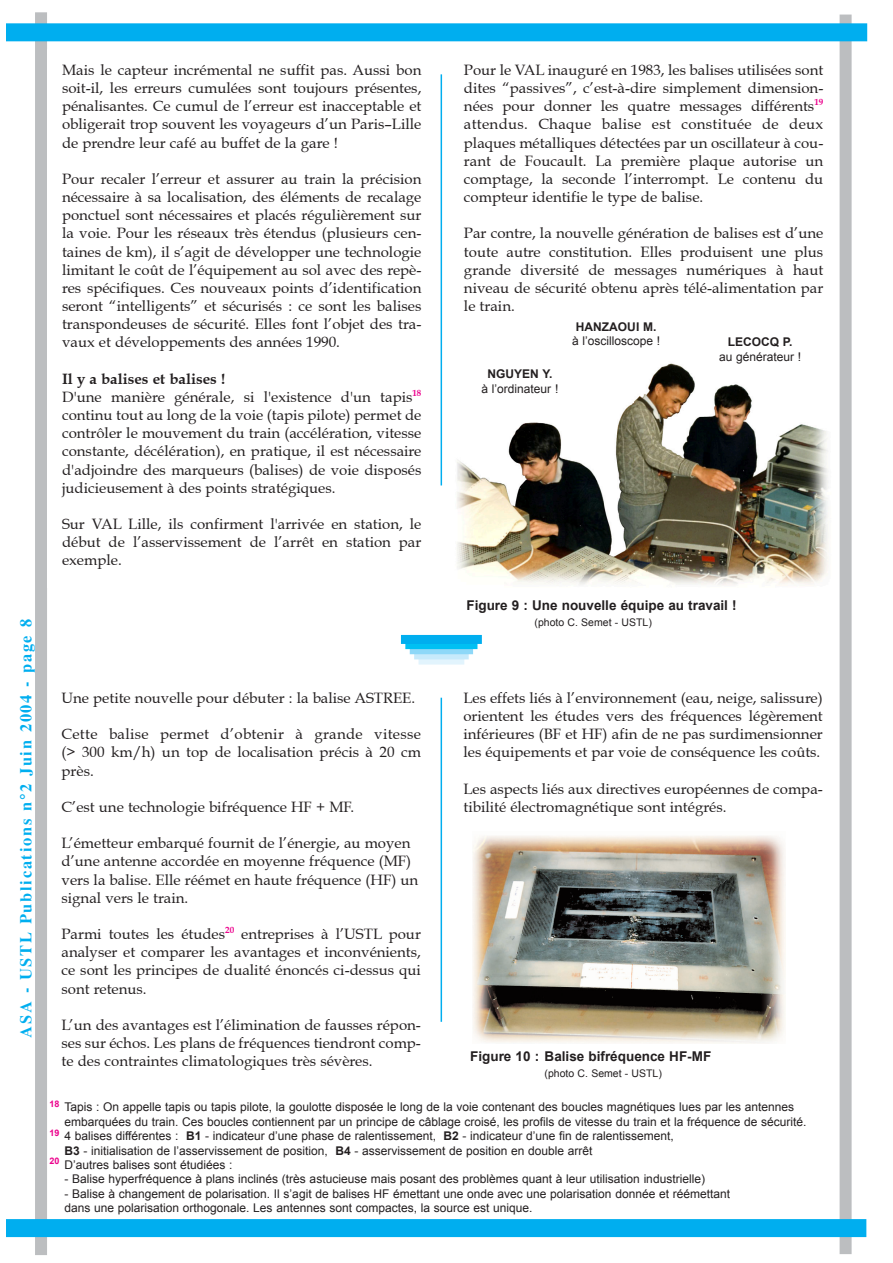
<style>
.page{position:relative;width:893px;height:1263px;background:#fff}
.page>*{position:absolute;margin:0;border:0;box-sizing:border-box;transform-origin:0 0}
.t1{font:700 16.5px "Times";letter-spacing:.1em;color:#00aeef}
.t2{font:15px/18.1px "Book Antiqua";color:#231f20;text-align:justify}
.t3{font:700 13.5px "Arial";color:#231f20}
.t4{font:12px/14.4px "Arial";color:#231f20}
.t5{font:700 12px "Arial";color:#231f20}
.t6{font:10.5px "Arial";color:#231f20}
.s1{font-weight:700}
</style>
<div class="page">
<div style="left:839px;top:15px;width:12px;height:1239px;background:#bcbec0"></div>
<div style="left:35px;top:12px;width:12px;height:1243px;background:#bcbec0"></div>
<div style="left:6px;top:23px;width:861px;height:18px;background:#00aeef"></div>
<div style="left:6px;top:1219px;width:860px;height:18px;background:#00aeef"></div>
<img style="left:457px;top:363px;width:371px;height:222px">
<div style="left:418px;top:656px;width:46px;height:9px;background:#e2f4fd"></div>
<svg style="left:414px;top:654px;width:54px;height:5px"></svg>
<svg style="left:410px;top:649px;width:63px;height:5px"></svg>
<div style="left:405px;top:640px;width:72px;height:9px;background:#00c0f3"></div>
<div style="left:401px;top:635px;width:81px;height:9px;background:#00aeef"></div>
<hr style="left:440px;top:74px;width:2px;height:411px;background:#00aeef">
<img style="left:473px;top:836px;width:312px;height:207px">
<hr style="left:440px;top:698px;width:2px;height:324px;background:#00aeef">
<p class="t1" style="left:20px;top:1038px;width:420px;rotate:-90deg">ASA - USTL Publications n°2 Juin 2004 - page 8</p>
<p class="t2" style="left:62px;top:61px;width:361px">Mais le capteur incrémental ne suffit pas. Aussi bon soit-il, les erreurs cumulées sont toujours présentes, pénalisantes. Ce cumul de l’erreur est inacceptable et obligerait trop souvent les voyageurs d’un Paris–Lille de prendre leur café au buffet de la gare !</p>
<p class="t2" style="left:62px;top:170px;width:361px">Pour recaler l’erreur et assurer au train la précision nécessaire à sa localisation, des éléments de recalage ponctuel sont nécessaires et placés régulièrement sur la voie. Pour les réseaux très étendus (plusieurs cen&shy;taines de km), il s’agit de développer une technologie limitant le coût de l’équipement au sol avec des repè&shy;res spécifiques. Ces nouveaux points d’identification seront “intelligents” et sécurisés : ce sont les balises transpondeuses de sécurité. Elles font l’objet des tra&shy;vaux et développements des années 1990.</p>
<p class="t2" style="left:62px;top:370px;width:361px;text-align:left"><span class="s1">Il y a balises et balises !<br></span>D'une manière générale, si l'existence d'un tapis<sup>18 </sup>continu tout au long de la voie (tapis pilote) permet de contrôler le mouvement du train (accélération, vitesse constante, décélération), en pratique, il est nécessaire d'adjoindre des marqueurs (balises) de voie disposés judicieusement à des points stratégiques.</p>
<p class="t2" style="left:62px;top:515px;width:361px">Sur VAL Lille, ils confirment l'arrivée en station, le début de l’asservissement de l’arrêt en station par exemple.</p>
<p class="t2" style="left:464px;top:61px;width:361px">Pour le VAL inauguré en 1983, les balises utilisées sont dites “passives”, c’est-à-dire simplement dimension&shy;nées pour donner les quatre messages différents<sup>19 </sup>attendus. Chaque balise est constituée de deux plaques métalliques détectées par un oscillateur à cou&shy;rant de Foucault. La première plaque autorise un comptage, la seconde l’interrompt. Le contenu du compteur identifie le type de balise.</p>
<p class="t2" style="left:464px;top:225px;width:361px">Par contre, la nouvelle génération de balises est d’une toute autre constitution. Elles produisent une plus grande diversité de messages numériques à haut niveau de sécurité obtenu après télé-alimentation par le train.</p>
<p class="t5" style="left:487px;top:368px;width:66px">NGUYEN Y.</p>
<p class="t4" style="left:481px;top:381px;width:78px">à l’ordinateur !</p>
<p class="t5" style="left:576px;top:320px;width:82px">HANZAOUI M.</p>
<p class="t4" style="left:572px;top:334px;width:90px">à l’oscilloscope !</p>
<p class="t5" style="left:727px;top:335px;width:66px">LECOCQ P.</p>
<p class="t4" style="left:719px;top:349px;width:84px">au générateur !</p>
<p class="t3" style="left:466px;top:598px;width:272px">Figure 9 : Une nouvelle équipe au travail !</p>
<p class="t6" style="left:534px;top:617px;width:119px">(photo C. Semet - USTL)</p>
<p class="t2" style="left:463px;top:689px;width:361px">Les effets liés à l’environnement (eau, neige, salissure) orientent les études vers des fréquences légèrement inférieures (BF et HF) afin de ne pas surdimensionner les équipements et par voie de conséquence les coûts.</p>
<p class="t2" style="left:463px;top:780px;width:361px">Les aspects liés aux directives européennes de compa&shy;tibilité électromagnétique sont intégrés.</p>
<p class="t2" style="left:62px;top:689px;width:355px">Une petite nouvelle pour débuter : la balise ASTREE.</p>
<p class="t2" style="left:62px;top:725px;width:361px">Cette balise permet d’obtenir à grande vitesse (&gt; 300 km/h) un top de localisation précis à 20 cm près.</p>
<p class="t2" style="left:62px;top:798px;width:294px">C’est une technologie bifréquence HF + MF.</p>
<p class="t2" style="left:62px;top:834px;width:358px;text-align:left">L’émetteur embarqué fournit de l’énergie, au moyen d’une antenne accordée en moyenne fréquence (MF) vers la balise. Elle réémet en haute fréquence (HF) un signal vers le train.</p>
<p class="t2" style="left:62px;top:925px;width:361px">Parmi toutes les études<sup>20</sup> entreprises à l’USTL pour analyser et comparer les avantages et inconvénients, ce sont les principes de dualité énoncés ci-dessus qui sont retenus.</p>
<p class="t2" style="left:62px;top:1016px;width:361px">L’un des avantages est l’élimination de fausses répon&shy;ses sur échos. Les plans de fréquences tiendront comp&shy;te des contraintes climatologiques très sévères.</p>
<p class="t3" style="left:470px;top:1049px;width:242px">Figure 10 : Balise bifréquence HF-MF</p>
<p class="t6" style="left:544px;top:1068px;width:119px">(photo C. Semet - USTL)</p>
<p class="t4" style="left:50px;top:1100px;width:746px"><sup>18</sup> Tapis : On appelle tapis ou tapis pilote, la goulotte disposée le long de la voie contenant des boucles magnétiques lues par les antennes</p>
<p class="t4" style="left:64px;top:1114px;width:743px">embarquées du train. Ces boucles contiennent par un principe de câblage croisé, les profils de vitesse du train et la fréquence de sécurité.</p>
<p class="t4" style="left:50px;top:1129px;width:625px"><sup>19</sup> 4 balises différentes : <span class="s1">B1</span> - indicateur d’une phase de ralentissement, <span class="s1">B2</span> - indicateur d’une fin de ralentissement,</p>
<p class="t4" style="left:64px;top:1143px;width:529px"><span class="s1">B3</span> - initialisation de l’asservissement de position, <span class="s1">B4</span> - asservissement de position en double arrêt</p>
<p class="t4" style="left:50px;top:1158px;width:184px"><sup>20</sup> D’autres balises sont étudiées :</p>
<p class="t4" style="left:64px;top:1172px;width:642px">- Balise hyperfréquence à plans inclinés (très astucieuse mais posant des problèmes quant à leur utilisation industrielle)</p>
<p class="t4" style="left:64px;top:1186px;width:667px">- Balise à changement de polarisation. Il s’agit de balises HF émettant une onde avec une polarisation donnée et réémettant dans une polarisation orthogonale. Les antennes sont compactes, la source est unique.</p>
</div>
